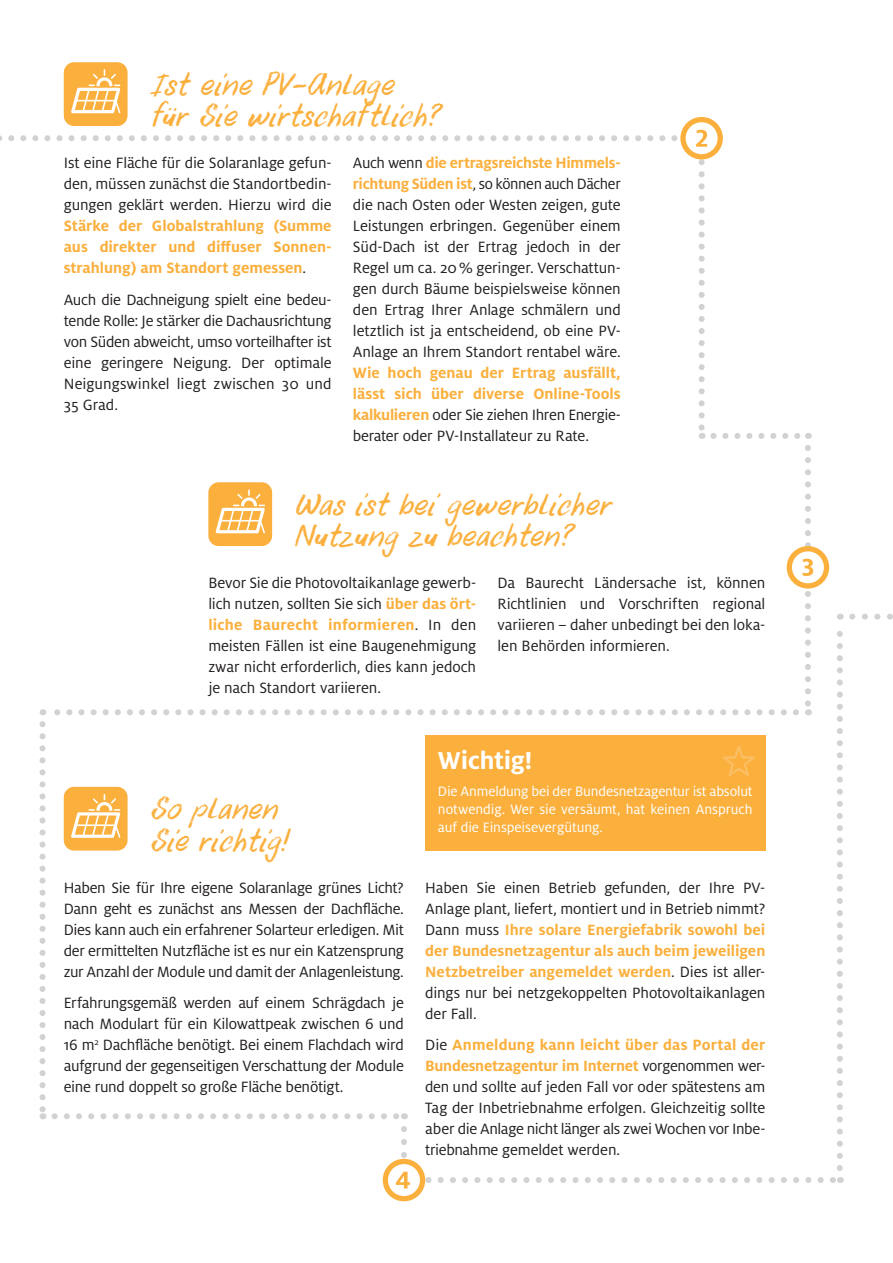
<style>
.page{position:relative;width:893px;height:1263px;background:#fff}
.page>*{position:absolute;margin:0;border:0;box-sizing:border-box;transform-origin:0 0}
.t1{font:italic 30px/31.5px "DK Uncle Oscar";color:#fbb03e}
.t2{font:700 27px "Milo OT";letter-spacing:-.01em;color:#fff}
.t3{font:16.5px/21px "Milo OT";letter-spacing:-.01em;color:#231f20;text-align:justify}
.t4{font:700 16.5px/21px "Milo OT";color:#fbb03e;text-align:justify}
.t5{font:15px/18px "Milo OT";letter-spacing:-.005em;color:#fff;text-align:justify}
.s1{font-weight:400;color:#231f20}
.s2{font-weight:700;color:#fbb03e}
</style>
<div class="page">
<svg style="left:713px;top:433px;width:88px;height:6px"></svg>
<svg style="left:55px;top:1113px;width:343px;height:6px"></svg>
<svg style="left:425px;top:1177px;width:409px;height:6px"></svg>
<svg style="left:43px;top:709px;width:753px;height:6px"></svg>
<svg style="left:40px;top:724px;width:6px;height:395px"></svg>
<svg style="left:837px;top:614px;width:6px;height:554px"></svg>
<svg style="left:852px;top:614px;width:41px;height:6px"></svg>
<div style="left:787px;top:546px;width:42px;height:43px;background:#fbb03e;border-radius:50%"></div>
<div style="left:792px;top:551px;width:32px;height:32px;background:#fff;border-radius:50%"></div>
<svg style="left:803px;top:448px;width:10px;height:267px"></svg>
<div style="left:383px;top:1159px;width:42px;height:42px;background:#fbb03e;border-radius:50%"></div>
<div style="left:388px;top:1164px;width:32px;height:32px;background:#fff;border-radius:50%"></div>
<svg style="left:396px;top:1129px;width:14px;height:59px"></svg>
<div style="left:680px;top:117px;width:43px;height:42px;background:#fbb03e;border-radius:50%"></div>
<div style="left:686px;top:122px;width:32px;height:32px;background:#fff;border-radius:50%"></div>
<svg style="left:0;top:130px;width:707px;height:309px"></svg>
<div style="left:64px;top:62px;width:64px;height:64px;background:#fbb03e;border-radius:10px"></div>
<svg style="left:71px;top:69px;width:49px;height:44px"></svg>
<div style="left:208px;top:482px;width:64px;height:64px;background:#fbb03e;border-radius:10px"></div>
<svg style="left:216px;top:489px;width:49px;height:44px"></svg>
<div style="left:425px;top:735px;width:340px;height:115px;background:#fbb03e"></div>
<div style="left:64px;top:787px;width:64px;height:64px;background:#fbb03e;border-radius:10px"></div>
<svg style="left:71px;top:794px;width:49px;height:44px"></svg>
<svg style="left:723px;top:746px;width:32px;height:30px"></svg>
<h1 class="t1" style="left:149px;top:70px;width:290px">Ist eine PV-Anlage für Sie wirtschaftlich?</h1>
<p class="t3" style="left:64px;top:153px;width:269px">Ist eine Fläche für die Solaranlage gefun&shy;den, müssen zunächst die Standortbedin&shy;gungen geklärt werden. Hierzu wird die</p>
<p class="t4" style="left:64px;top:215px;width:269px">Stärke der Globalstrahlung (Summe aus direkter und diffuser Sonnen&shy;strahlung) am Standort gemessen<span class="s1">.</span></p>
<p class="t3" style="left:64px;top:289px;width:269px">Auch die Dachneigung spielt eine bedeu&shy;tende Rolle: Je stärker die Dachausrichtung von Süden abweicht, umso vorteilhafter ist eine geringere Neigung. Der optimale Neigungswinkel liegt zwischen 30 und 35 Grad.</p>
<p class="t3" style="left:353px;top:153px;width:269px">Auch wenn <span class="s2">die ertragsreichste Himmels&shy;richtung Süden ist</span>, so können auch Dächer die nach Osten oder Westen zeigen, gute Leistungen erbringen. Gegenüber einem Süd-Dach ist der Ertrag jedoch in der Regel um ca. 20% geringer. Verschattun&shy;gen durch Bäume beispielsweise können den Ertrag Ihrer Anlage schmälern und letztlich ist ja entscheidend, ob eine PV-Anlage an Ihrem Standort rentabel wäre.</p>
<p class="t4" style="left:353px;top:362px;width:269px">Wie hoch genau der Ertrag ausfällt, lässt sich über diverse Online-Tools kalkulieren <span class="s1">oder Sie ziehen Ihren Energie&shy;berater oder PV-Installateur zu Rate.</span></p>
<h1 class="t1" style="left:293px;top:490px;width:319px">Was ist bei gewerblicher<br>Nutzung zu beachten?</h1>
<p class="t3" style="left:208px;top:573px;width:269px">Bevor Sie die Photovoltaikanlage gewerb&shy;lich nutzen, sollten Sie sich <span class="s2">über das ört&shy;liche Baurecht informieren</span>. In den meisten Fällen ist eine Baugenehmigung zwar nicht erforderlich, dies kann jedoch je nach Standort variieren.</p>
<p class="t3" style="left:497px;top:573px;width:269px">Da Baurecht Ländersache ist, können Richtlinien und Vorschriften regional variieren – daher unbedingt bei den loka&shy;len Behörden informieren.</p>
<h1 class="t1" style="left:149px;top:795px;width:138px">So planen<br>Sie richtig!</h1>
<p class="t3" style="left:64px;top:877px;width:342px">Haben Sie für Ihre eigene Solaranlage grünes Licht?<br>Dann geht es zunächst ans Messen der Dachfläche.<br>Dies kann auch ein erfahrener Solarteur erledigen. Mit der ermittelten Nutzfläche ist es nur ein Katzensprung zur Anzahl der Module und damit der Anlagenleistung.</p>
<p class="t3" style="left:64px;top:993px;width:342px">Erfahrungsgemäß werden auf einem Schrägdach je nach Modulart für ein Kilowattpeak zwischen 6 und 16 m<sup>2</sup> Dachfläche benötigt. Bei einem Flachdach wird aufgrund der gegenseitigen Verschattung der Module eine rund doppelt so große Fläche benötigt.</p>
<h2 class="t2" style="left:438px;top:745px;width:96px">Wichtig!</h2>
<p class="t5" style="left:438px;top:783px;width:316px">Die Anmeldung bei der Bundesnetzagentur ist absolut notwendig. Wer sie versäumt, hat keinen Anspruch auf die Einspeisevergütung.</p>
<p class="t3" style="left:425px;top:877px;width:342px">Haben Sie einen Betrieb gefunden, der Ihre PV-Anlage plant, liefert, montiert und in Betrieb nimmt?<br>Dann muss <span class="s2">Ihre solare Energiefabrik sowohl bei der Bundesnetzagentur als auch beim jeweiligen Netzbetreiber angemeldet werden</span>. Dies ist aller&shy;dings nur bei netzgekoppelten Photovoltaikanlagen der Fall.</p>
<p class="t3" style="left:425px;top:1035px;width:342px">Die <span class="s2">Anmeldung kann leicht über das Portal der Bundesnetzagentur im Internet</span> vorgenommen wer&shy;den und sollte auf jeden Fall vor oder spätestens am Tag der Inbetriebnahme erfolgen. Gleichzeitig sollte aber die Anlage nicht länger als zwei Wochen vor Inbe&shy;triebnahme gemeldet werden.</p>
</div>
